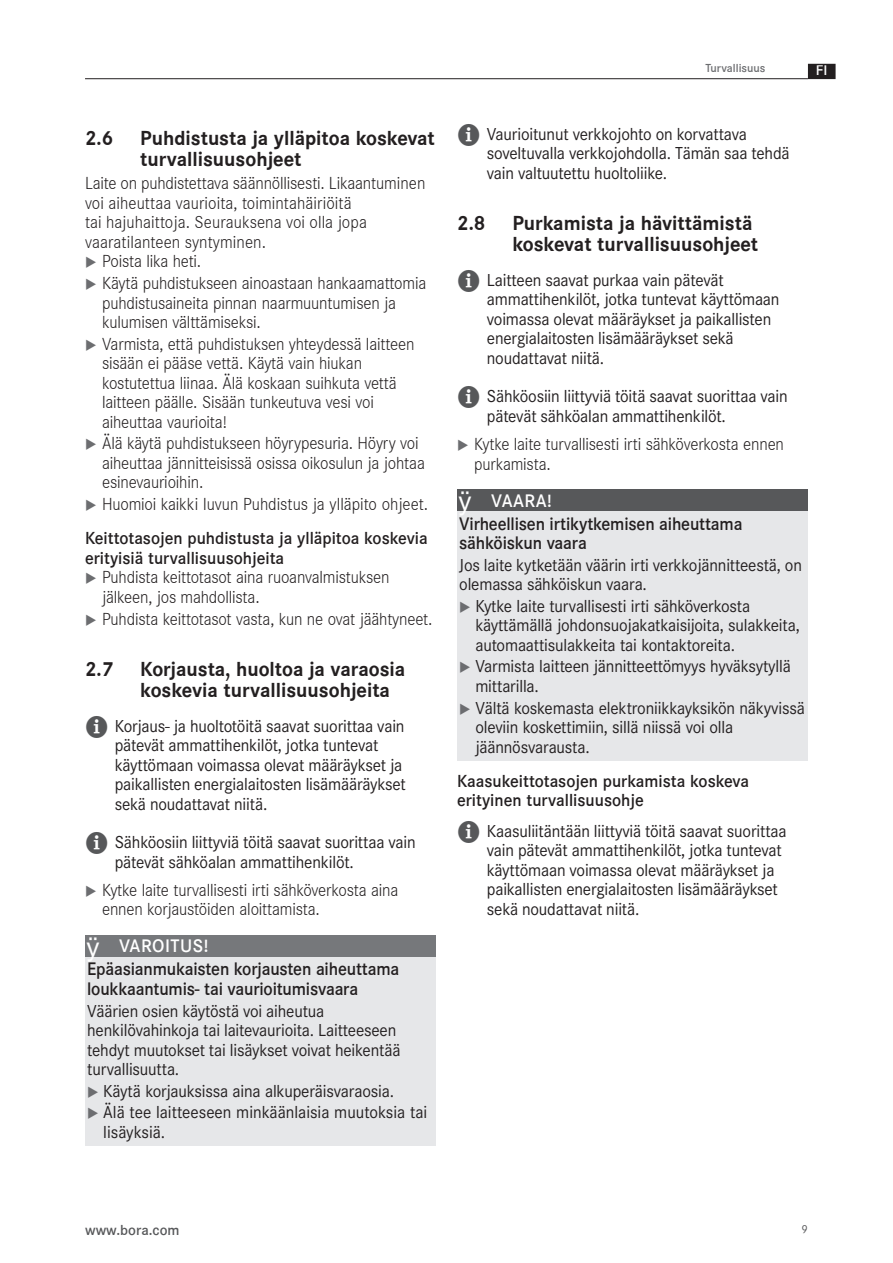
<style>
.page{position:relative;width:893px;height:1263px;background:#fff}
.page>*{position:absolute;margin:0;border:0;box-sizing:border-box;transform-origin:0 0}
.t1{font:700 21px/21px "Corporate S Global";color:#231f20}
.SiHi_Gefahr{font:600 18.75px/19.5px "Corporate S Global";letter-spacing:-.01em;color:#231f20;scale:.95 1}
.t2{font:600 18.75px "Corporate S Global";letter-spacing:.025em;color:#fff}
.SiHi_Quelle{font:18px/19.5px "Corporate S Global";letter-spacing:-.01em;color:#231f20;scale:.95 1}
.SiHi_Fließtext{font:300 18px/19.5px "Corporate S Global";letter-spacing:-.01em;color:#231f20;scale:.95 1}
.SiHi_Subheadline_3_n{font:600 18px/19.5px "Corporate S Global";color:#231f20}
.t3{font:600 15px "Corporate S Global";color:#57585a}
.t4{font:600 15px "Corporate S Global";color:#fff}
.t5{font:600 12px "Corporate S Global";color:#6c6d70}
.t6{font:12px "Corporate S Global";color:#57585a}
</style>
<div class="page">
<hr style="left:85px;top:78px;width:723px;height:1px;background:#231f20">
<div style="left:809px;top:65px;width:26px;height:13px;background:#231f20"></div>
<div style="left:808px;top:64px;width:28px;height:15px;border:2px solid #231f20"></div>
<div style="left:85px;top:935px;width:351px;height:22px;background:#76787b"></div>
<div style="left:85px;top:958px;width:351px;height:45px;background:#e6e7e9"></div>
<div style="left:85px;top:1000px;width:351px;height:83px;background:#e6e7e9"></div>
<div style="left:85px;top:1080px;width:351px;height:24px;background:#e6e7e9"></div>
<div style="left:85px;top:1102px;width:351px;height:43px;background:#e6e7e9"></div>
<div style="left:457px;top:489px;width:351px;height:23px;background:#57585a"></div>
<div style="left:457px;top:512px;width:351px;height:45px;background:#e6e7e9"></div>
<div style="left:457px;top:554px;width:351px;height:44px;background:#e6e7e9"></div>
<div style="left:457px;top:595px;width:351px;height:64px;background:#e6e7e9"></div>
<div style="left:457px;top:656px;width:351px;height:44px;background:#e6e7e9"></div>
<div style="left:457px;top:697px;width:351px;height:63px;background:#e6e7e9"></div>
<p class="t1" style="left:85px;top:127px;width:30px">2.6</p>
<p class="t1" style="left:140px;top:127px;width:296px">Puhdistusta ja ylläpitoa koskevat turvallisuusohjeet</p>
<p class="SiHi_Fließtext" style="left:85px;top:174px;width:360px">Laite on puhdistettava säännöllisesti. Likaantuminen voi aiheuttaa vaurioita, toimintahäiriöitä<br>tai hajuhaittoja. Seurauksena voi olla jopa vaaratilanteen syntyminen.</p>
<p class="SiHi_Fließtext" style="left:102px;top:252px;width:106px">Poista lika heti.</p>
<p class="SiHi_Fließtext" style="left:102px;top:274px;width:343px">Käytä puhdistukseen ainoastaan hankaamattomia puhdistusaineita pinnan naarmuuntumisen ja kulumisen välttämiseksi.</p>
<p class="SiHi_Fließtext" style="left:102px;top:334px;width:330px">Varmista, että puhdistuksen yhteydessä laitteen sisään ei pääse vettä. Käytä vain hiukan kostutettua liinaa. Älä koskaan suihkuta vettä laitteen päälle. Sisään tunkeutuva vesi voi aiheuttaa vaurioita!</p>
<p class="SiHi_Fließtext" style="left:102px;top:434px;width:341px">Älä käytä puhdistukseen höyrypesuria. Höyry voi aiheuttaa jännitteisissä osissa oikosulun ja johtaa esinevaurioihin.</p>
<p class="SiHi_Fließtext" style="left:102px;top:495px;width:345px">Huomioi kaikki luvun Puhdistus ja ylläpito ohjeet.</p>
<p class="SiHi_Subheadline_3_n" style="left:85px;top:528px;width:344px">Keittotasojen puhdistusta ja ylläpitoa koskevia erityisiä turvallisuusohjeita</p>
<p class="SiHi_Fließtext" style="left:102px;top:568px;width:304px">Puhdista keittotasot aina ruoanvalmistuksen jälkeen, jos mahdollista.</p>
<p class="SiHi_Fließtext" style="left:102px;top:609px;width:349px">Puhdista keittotasot vasta, kun ne ovat jäähtyneet.</p>
<p class="t1" style="left:85px;top:658px;width:30px">2.7</p>
<p class="t1" style="left:140px;top:658px;width:267px">Korjausta, huoltoa ja varaosia koskevia turvallisuusohjeita</p>
<p class="SiHi_Quelle" style="left:115px;top:716px;width:308px">Korjaus- ja huoltotöitä saavat suorittaa vain pätevät ammattihenkilöt, jotka tuntevat käyttömaan voimassa olevat määräykset ja paikallisten energialaitosten lisämääräykset sekä noudattavat niitä.</p>
<p class="SiHi_Quelle" style="left:115px;top:832px;width:318px">Sähköosiin liittyviä töitä saavat suorittaa vain pätevät sähköalan ammattihenkilöt.</p>
<p class="SiHi_Fließtext" style="left:102px;top:880px;width:313px">Kytke laite turvallisesti irti sähköverkosta aina ennen korjaustöiden aloittamista.</p>
<p class="t2" style="left:119px;top:935px;width:91px">VAROITUS!</p>
<p class="SiHi_Gefahr" style="left:87px;top:959px;width:330px">Epäasianmukaisten korjausten aiheuttama loukkaantumis- tai vaurioitumisvaara</p>
<p class="SiHi_Quelle" style="left:87px;top:1000px;width:331px">Väärien osien käytöstä voi aiheutua henkilövahinkoja tai laitevaurioita. Laitteeseen tehdyt muutokset tai lisäykset voivat heikentää turvallisuutta.</p>
<p class="SiHi_Quelle" style="left:103px;top:1081px;width:308px">Käytä korjauksissa aina alkuperäisvaraosia.</p>
<p class="SiHi_Quelle" style="left:103px;top:1102px;width:343px">Älä tee laitteeseen minkäänlaisia muutoksia tai lisäyksiä.</p>
<p class="t5" style="left:706px;top:61px;width:61px">Turvallisuus</p>
<p class="t4" style="left:816px;top:61px;width:13px">FI</p>
<p class="SiHi_Quelle" style="left:487px;top:124px;width:320px">Vaurioitunut verkkojohto on korvattava soveltuvalla verkkojohdolla. Tämän saa tehdä vain valtuutettu huoltoliike.</p>
<p class="t1" style="left:457px;top:213px;width:30px">2.8</p>
<p class="t1" style="left:512px;top:213px;width:247px">Purkamista ja hävittämistä koskevat turvallisuusohjeet</p>
<p class="SiHi_Quelle" style="left:487px;top:270px;width:310px">Laitteen saavat purkaa vain pätevät ammattihenkilöt, jotka tuntevat käyttömaan voimassa olevat määräykset ja paikallisten energialaitosten lisämääräykset sekä noudattavat niitä.</p>
<p class="SiHi_Quelle" style="left:487px;top:386px;width:318px">Sähköosiin liittyviä töitä saavat suorittaa vain pätevät sähköalan ammattihenkilöt.</p>
<p class="SiHi_Fließtext" style="left:474px;top:435px;width:328px">Kytke laite turvallisesti irti sähköverkosta ennen purkamista.</p>
<p class="t2" style="left:491px;top:489px;width:62px">VAARA!</p>
<p class="SiHi_Gefahr" style="left:459px;top:513px;width:300px">Virheellisen irtikytkemisen aiheuttama sähköiskun vaara</p>
<p class="SiHi_Quelle" style="left:459px;top:555px;width:362px">Jos laite kytketään väärin irti verkkojännitteestä, on olemassa sähköiskun vaara.</p>
<p class="SiHi_Quelle" style="left:475px;top:596px;width:343px">Kytke laite turvallisesti irti sähköverkosta käyttämällä johdonsuojakatkaisijoita, sulakkeita, automaattisulakkeita tai kontaktoreita.</p>
<p class="SiHi_Quelle" style="left:475px;top:656px;width:334px">Varmista laitteen jännitteettömyys hyväksytyllä mittarilla.</p>
<p class="SiHi_Quelle" style="left:475px;top:698px;width:348px">Vältä koskemasta elektroniikkayksikön näkyvissä oleviin koskettimiin, sillä niissä voi olla jäännösvarausta.</p>
<p class="SiHi_Subheadline_3_n" style="left:457px;top:771px;width:294px">Kaasukeittotasojen purkamista koskeva erityinen turvallisuusohje</p>
<p class="SiHi_Quelle" style="left:487px;top:821px;width:317px">Kaasuliitäntään liittyviä töitä saavat suorittaa vain pätevät ammattihenkilöt, jotka tuntevat käyttömaan voimassa olevat määräykset ja paikallisten energialaitosten lisämääräykset sekä noudattavat niitä.</p>
<p class="t3" style="left:85px;top:1221px;width:96px">www.bora.com</p>
<p class="t6" style="left:801px;top:1221px;width:8px">9</p>
</div>
